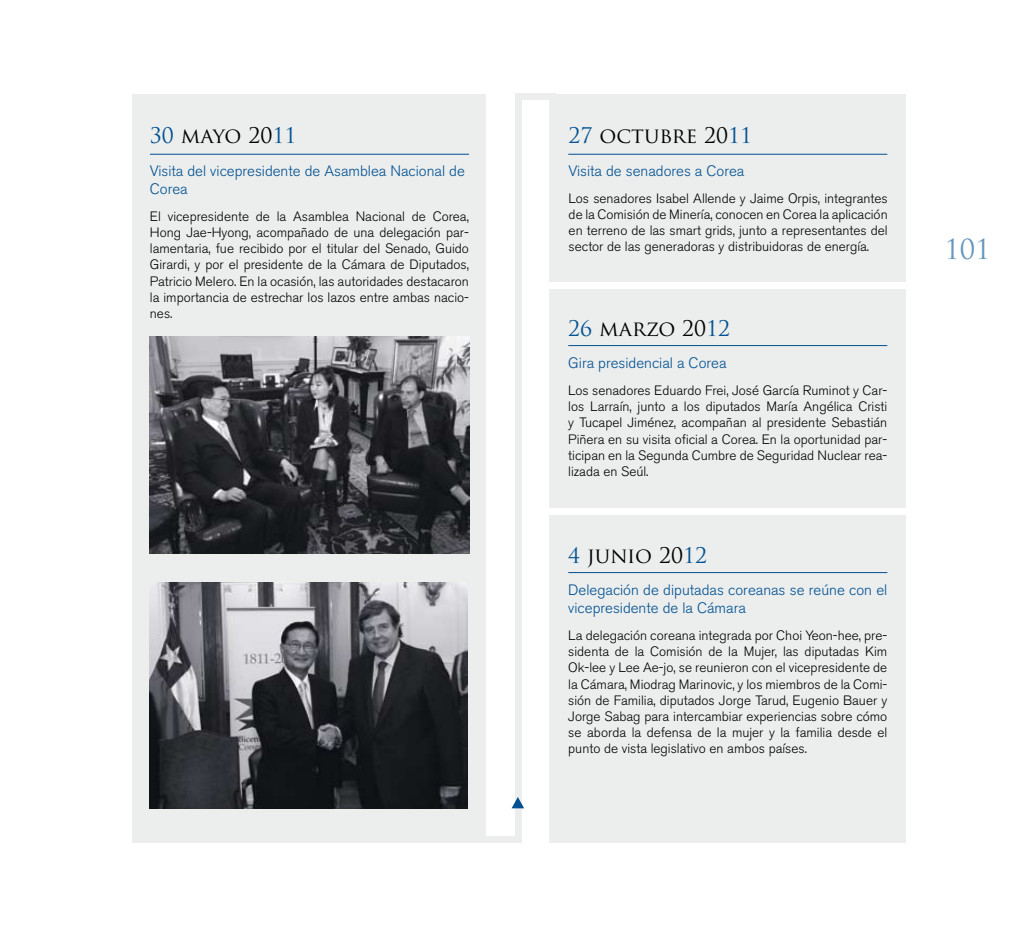
<style>
.page{position:relative;width:1021px;height:936px;background:#fff}
.page>*{position:absolute;margin:0;border:0;box-sizing:border-box;transform-origin:0 0}
.t1{font:27px "Trajan Pro";color:#6697bd}
.t2{font:21px "Trajan Pro";color:#000}
.t3{font:300 15px/18px "Akzidenz Grotesk BE";color:#005191}
.t4{font:300 13.5px/16.2px "Akzidenz Grotesk BE";color:#000;text-align:justify}
.s1{color:#005191}
</style>
<div class="page">
<div style="left:550px;top:94px;width:356px;height:748px;background:#eceded"></div>
<div style="left:133px;top:94px;width:353px;height:748px;background:#eceded"></div>
<div style="left:515px;top:94px;width:6px;height:748px;background:#eceded"></div>
<div style="left:515px;top:94px;width:41px;height:6px;background:#eceded"></div>
<div style="left:478px;top:836px;width:43px;height:6px;background:#eceded"></div>
<svg style="left:511px;top:796px;width:13px;height:12px"></svg>
<hr style="left:150px;top:154px;width:319px;height:1px;background:#005191">
<img style="left:150px;top:336px;width:319px;height:217px">
<hr style="left:568px;top:154px;width:319px;height:1px;background:#005191">
<hr style="left:568px;top:345px;width:319px;height:1px;background:#005191">
<div style="left:547px;top:282px;width:363px;height:6px;background:#fff"></div>
<hr style="left:568px;top:572px;width:319px;height:1px;background:#005191">
<div style="left:546px;top:508px;width:363px;height:6px;background:#fff"></div>
<img style="left:150px;top:583px;width:317px;height:225px">
<h2 class="t2" style="left:150px;top:122px;width:148px"><span class="s1">30</span> MAYO 20<span class="s1">11</span></h2>
<p class="t3" style="left:150px;top:162px;width:316px">Visita del vicepresidente de Asamblea Nacional de<br>Corea</p>
<p class="t4" style="left:150px;top:208px;width:320px">El vicepresidente de la Asamblea Nacional de Corea, Hong Jae-Hyong, acompañado de una delegación par&shy;lamentaria, fue recibido por el titular del Senado, Guido Girardi, y por el presidente de la Cámara de Diputados, Patricio Melero. En la ocasión, las autoridades destacaron la importancia de estrechar los lazos entre ambas nacio&shy;nes.</p>
<h2 class="t2" style="left:568px;top:122px;width:185px"><span class="s1">27</span> OCTUBRE 20<span class="s1">11</span></h2>
<p class="t3" style="left:568px;top:162px;width:177px">Visita de senadores a Corea</p>
<p class="t4" style="left:568px;top:190px;width:320px">Los senadores Isabel Allende y Jaime Orpis, integrantes de la Comisión de Minería, conocen en Corea la aplicación en terreno de las smart grids, junto a representantes del sector de las generadoras y distribuidoras de energía.</p>
<h2 class="t2" style="left:568px;top:314px;width:163px"><span class="s1">26</span> MARZO 20<span class="s1">12</span></h2>
<p class="t3" style="left:568px;top:354px;width:160px">Gira presidencial a Corea</p>
<p class="t4" style="left:568px;top:382px;width:320px">Los senadores Eduardo Frei, José García Ruminot y Car&shy;los Larraín, junto a los diputados María Angélica Cristi y Tucapel Jiménez, acompañan al presidente Sebastián Piñera en su visita oficial a Corea. En la oportunidad par&shy;ticipan en la Segunda Cumbre de Seguridad Nuclear rea&shy;lizada en Seúl.</p>
<h2 class="t2" style="left:568px;top:541px;width:140px"><span class="s1">4</span> JUNIO 20<span class="s1">12</span></h2>
<p class="t3" style="left:568px;top:581px;width:320px">Delegación de diputadas coreanas se reúne con el vicepresidente de la Cámara</p>
<p class="t4" style="left:568px;top:627px;width:320px">La delegación coreana integrada por Choi Yeon-hee, pre&shy;sidenta de la Comisión de la Mujer, las diputadas Kim Ok-lee y Lee Ae-jo, se reunieron con el vicepresidente de la Cámara, Miodrag Marinovic, y los miembros de la Comi&shy;sión de Familia, diputados Jorge Tarud, Eugenio Bauer y Jorge Sabag para intercambiar experiencias sobre cómo se aborda la defensa de la mujer y la familia desde el punto de vista legislativo en ambos países.</p>
<h1 class="t1" style="left:944px;top:231px;width:48px">101</h1>
</div>
